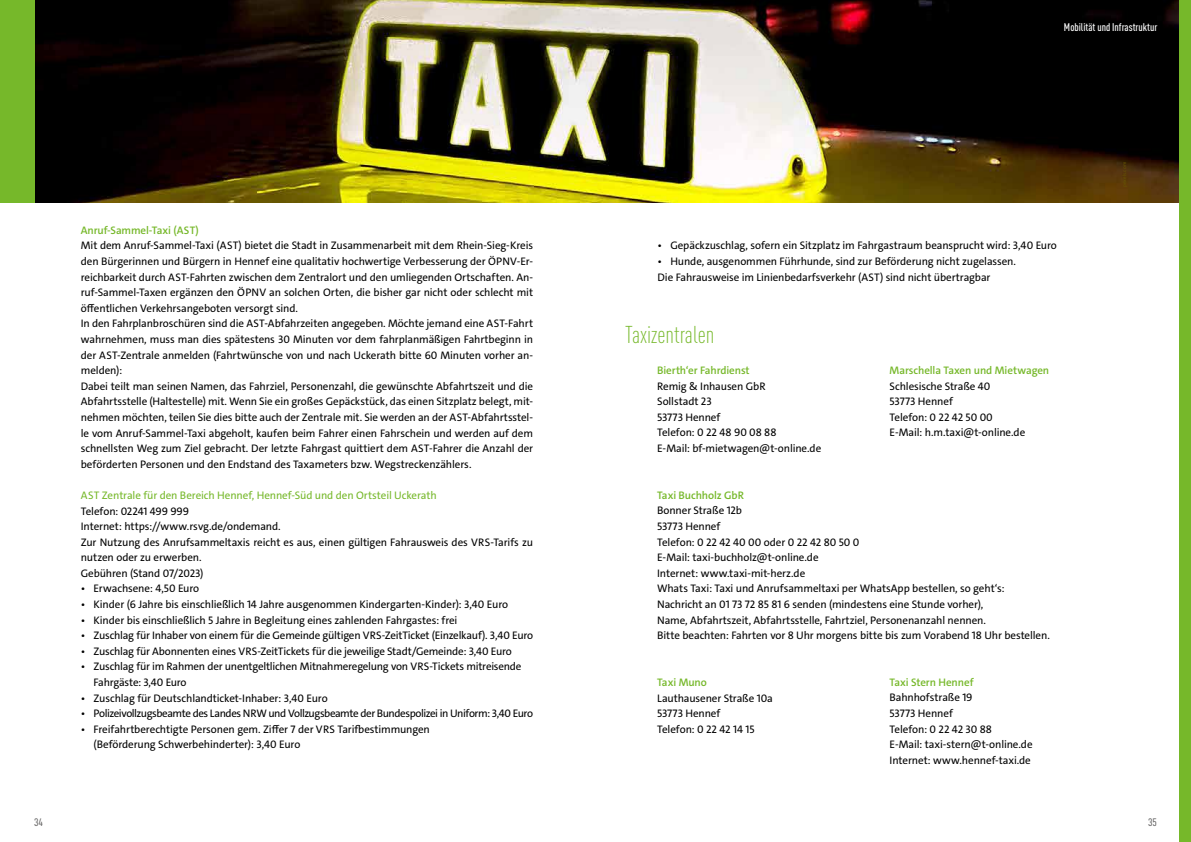
<style>
.page{position:relative;width:1191px;height:842px;background:#fff}
.page>*{position:absolute;margin:0;border:0;box-sizing:border-box;transform-origin:0 0}
.t1{font:300 condensed 24px "DIN Pro";color:#76b82a}
.t2{font:11px/15.6px "The Sans";letter-spacing:-.01em;color:#000}
.t3{font:600 11px "The Sans";letter-spacing:-.005em;color:#76b82a}
.t4{font:11px "The Sans";letter-spacing:-.04em;color:#000}
.t5{font:11px "The Sans";letter-spacing:-.01em;color:#76b82a}
.t6{font:500 condensed 11px "DIN Pro";color:#fff}
.t7{font:11px "D DIN Condensed";color:#646363}
</style>
<div class="page">
<img style="left:34px;top:0;width:1145px;height:203px">
<div style="left:1179px;top:0;width:12px;height:842px;background:#76b82a"></div>
<div style="left:0;top:0;width:34px;height:203px;background:#76b82a"></div>
<p class="t3" style="left:81px;top:223px;width:119px">Anruf-Sammel-Taxi (AST)</p>
<p class="t2" style="left:81px;top:238px;width:454px">Mit dem Anruf-Sammel-Taxi (AST) bietet die Stadt in Zusammenarbeit mit dem Rhein-Sieg-Kreis den Bürgerinnen und Bürgern in Hennef eine qualitativ hochwertige Verbesserung der ÖPNV-Er&shy;reichbarkeit durch AST-Fahrten zwischen dem Zentralort und den umliegenden Ortschaften. An&shy;ruf-Sammel-Taxen ergänzen den ÖPNV an solchen Orten, die bisher gar nicht oder schlecht mit öffentlichen Verkehrsangeboten versorgt sind.<br>In den Fahrplanbroschüren sind die AST-Abfahrzeiten angegeben. Möchte jemand eine AST-Fahrt wahrnehmen, muss man dies spätestens 30 Minuten vor dem fahrplanmäßigen Fahrtbeginn in der AST-Zentrale anmelden (Fahrtwünsche von und nach Uckerath bitte 60 Minuten vorher an&shy;melden):<br>Dabei teilt man seinen Namen, das Fahrziel, Personenzahl, die gewünschte Abfahrtszeit und die Abfahrtsstelle (Haltestelle) mit. Wenn Sie ein großes Gepäckstück, das einen Sitzplatz belegt, mit&shy;nehmen möchten, teilen Sie dies bitte auch der Zentrale mit. Sie werden an der AST-Abfahrtsstel&shy;le vom Anruf-Sammel-Taxi abgeholt, kaufen beim Fahrer einen Fahrschein und werden auf dem schnellsten Weg zum Ziel gebracht. Der letzte Fahrgast quittiert dem AST-Fahrer die Anzahl der beförderten Personen und den Endstand des Taxameters bzw. Wegstreckenzählers.</p>
<p class="t5" style="left:81px;top:488px;width:357px">AST Zentrale für den Bereich Hennef, Hennef-Süd und den Ortsteil Uckerath</p>
<p class="t2" style="left:81px;top:503px;width:454px">Telefon: 02241 499 999<br>Internet: https://www.rsvg.de/ondemand.<br>Zur Nutzung des Anrufsammeltaxis reicht es aus, einen gültigen Fahrausweis des VRS-Tarifs zu nutzen oder zu erwerben.<br>Gebühren (Stand 07/2023)</p>
<p class="t2" style="left:81px;top:581px;width:120px">• Erwachsene: 4,50 Euro</p>
<p class="t2" style="left:81px;top:597px;width:429px">• Kinder (6 Jahre bis einschließlich 14 Jahre ausgenommen Kindergarten-Kinder): 3,40 Euro</p>
<p class="t2" style="left:81px;top:612px;width:378px">• Kinder bis einschließlich 5 Jahre in Begleitung eines zahlenden Fahrgastes: frei</p>
<p class="t2" style="left:81px;top:628px;width:454px">• Zuschlag für Inhaber von einem für die Gemeinde gültigen VRS-ZeitTicket (Einzelkauf). 3,40 Euro</p>
<p class="t2" style="left:81px;top:643px;width:432px">• Zuschlag für Abonnenten eines VRS-ZeitTickets für die jeweilige Stadt/Gemeinde: 3,40 Euro</p>
<p class="t2" style="left:94px;top:659px;width:429px;text-indent:-13px">• Zuschlag für im Rahmen der unentgeltlichen Mitnahmeregelung von VRS-Tickets mitreisende<br>Fahrgäste: 3,40 Euro</p>
<p class="t2" style="left:81px;top:690px;width:248px">• Zuschlag für Deutschlandticket-Inhaber: 3,40 Euro</p>
<p class="t4" style="left:81px;top:706px;width:454px">• Polizeivollzugsbeamte des Landes NRW und Vollzugsbeamte der Bundespolizei in Uniform: 3,40 Euro</p>
<p class="t2" style="left:94px;top:721px;width:338px;text-indent:-13px">• Freifahrtberechtigte Personen gem. Ziffer 7 der VRS Tarifbestimmungen (Beförderung Schwerbehinderter): 3,40 Euro</p>
<p class="t6" style="left:1064px;top:19px;width:95px">Mobilität und Infrastruktur</p>
<p class="t2" style="left:657px;top:238px;width:401px">• Gepäckzuschlag, sofern ein Sitzplatz im Fahrgastraum beansprucht wird: 3,40 Euro</p>
<p class="t2" style="left:657px;top:254px;width:360px">• Hunde, ausgenommen Führhunde, sind zur Beförderung nicht zugelassen.<br>Die Fahrausweise im Linienbedarfsverkehr (AST) sind nicht übertragbar</p>
<h1 class="t1" style="left:625px;top:318px;width:91px">Taxizentralen</h1>
<p class="t3" style="left:657px;top:363px;width:94px">Bierth‘er Fahrdienst</p>
<p class="t2" style="left:657px;top:378px;width:166px">Remig &amp; Inhausen GbR<br>Sollstadt 23<br>53773 Hennef<br>Telefon: 0 22 48 90 08 88<br>E-Mail: bf-mietwagen@t-online.de</p>
<p class="t3" style="left:657px;top:488px;width:88px">Taxi Buchholz GbR</p>
<p class="t2" style="left:657px;top:503px;width:394px">Bonner Straße 12b<br>53773 Hennef<br>Telefon: 0 22 42 40 00 oder 0 22 42 80 50 0<br>E-Mail: taxi-buchholz@t-online.de<br>Internet: www.taxi-mit-herz.de<br>Whats Taxi: Taxi und Anrufsammeltaxi per WhatsApp bestellen, so geht‘s:<br>Nachricht an 01 73 72 85 81 6 senden (mindestens eine Stunde vorher),<br>Name, Abfahrtszeit, Abfahrtsstelle, Fahrtziel, Personenanzahl nennen.<br>Bitte beachten: Fahrten vor 8 Uhr morgens bitte bis zum Vorabend 18 Uhr bestellen.</p>
<p class="t3" style="left:657px;top:675px;width:51px">Taxi Muno</p>
<p class="t2" style="left:657px;top:690px;width:117px">Lauthausener Straße 10a<br>53773 Hennef<br>Telefon: 0 22 42 14 15</p>
<p class="t3" style="left:889px;top:363px;width:161px">Marschella Taxen und Mietwagen</p>
<p class="t2" style="left:889px;top:378px;width:137px">Schlesische Straße 40<br>53773 Hennef<br>Telefon: 0 22 42 50 00<br>E-Mail: h.m.taxi@t-online.de</p>
<p class="t3" style="left:889px;top:675px;width:85px">Taxi Stern Hennef</p>
<p class="t2" style="left:889px;top:690px;width:144px">Bahnhofstraße 19<br>53773 Hennef<br>Telefon: 0 22 42 30 88<br>E-Mail: taxi-stern@t-online.de<br>Internet: www.hennef-taxi.de</p>
<p class="t7" style="left:34px;top:816px;width:11px">34</p>
<p class="t7" style="left:1148px;top:816px;width:10px">35</p>
</div>
